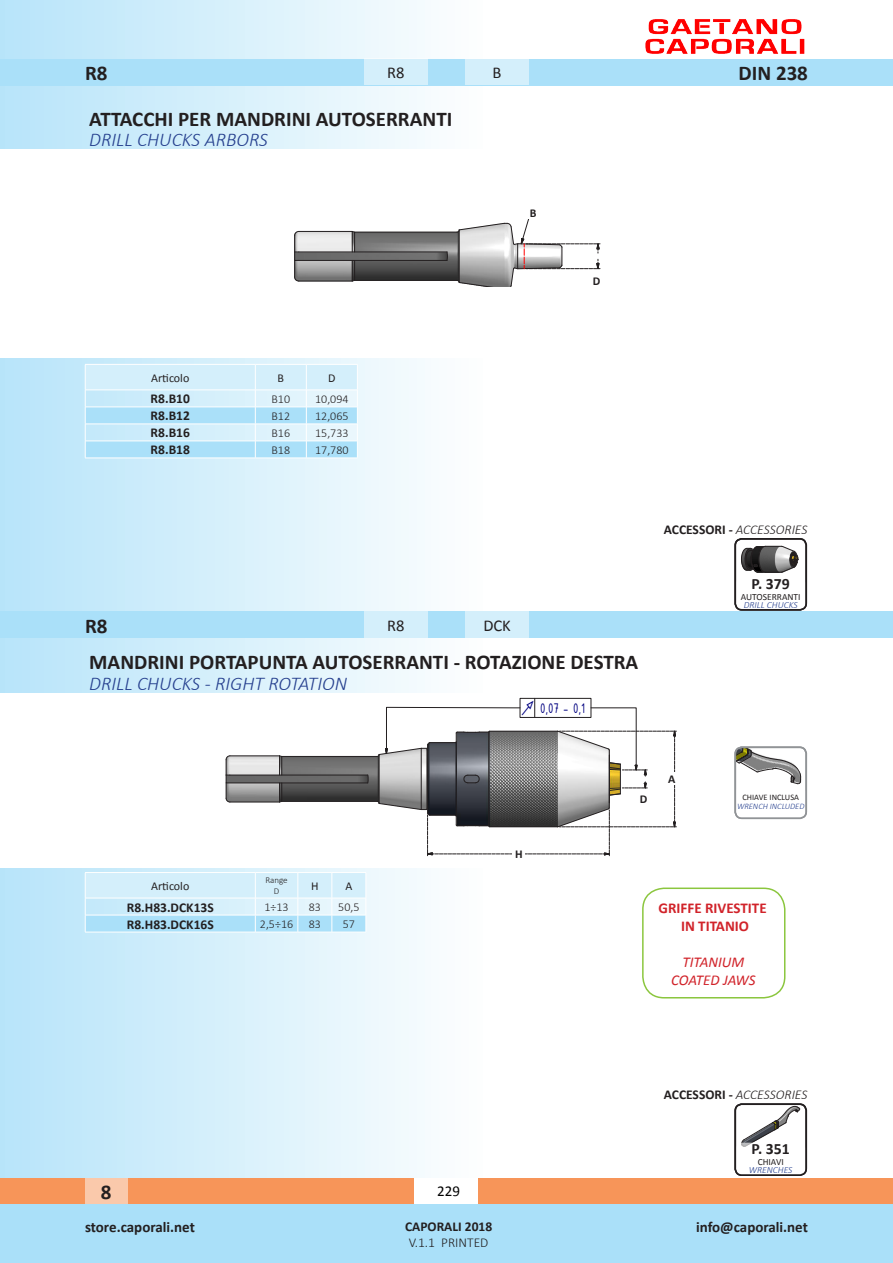
<style>
.page{position:relative;width:893px;height:1263px;background:#fff}
.page>*{position:absolute;margin:0;border:0;box-sizing:border-box;transform-origin:0 0}
.TITOLO_ITA{font:700 21px "Calibri";color:#231f20}
.QUOTE{font:700 21px "Calibri";color:#231f20}
.TITOLO_ENG{font:italic 300 19.5px "Calibri";color:#253f8e}
.SIGLA{font:16.5px "Calibri";color:#231f20}
.t1{font:700 15.75px "Calibri";color:#231f20}
.t2{font:700 15px "Calibri";color:#231f20}
.QUOTE-2{font:700 15px "Calibri";color:#d1232a}
.QUOTE-3{font:italic 15px "Calibri";color:#d1232a}
.t3{font:15px "ISOCPEUR";color:#000080;scale:.8 1}
.t4{font:15px "Calibri";color:#000}
.CODICE_ARTICOLO{font:700 13.5px "Calibri";color:#231f20}
.TITOLO_ITA-2{font:italic 300 13.5px "Calibri";color:#231f20}
.t5{font:300 13.5px "Calibri";color:#231f20}
.QUOTE-4{font:300 12px "Calibri";color:#231f20}
.INTESTAZIONE_TABELLA{font:12px "Calibri";color:#231f20}
.QUOTE-5{font:700 12px "Calibri";color:#231f20}
.t6{font:9.45px/8.2px "Calibri";color:#231f20;text-align:center}
.t7{font:italic 300 9.45px/8.2px "Calibri";color:#253f8e;text-align:center}
.ACCESSORIO{font:300 9px "Calibri";color:#231f20}
.t8{font:italic 300 8.4px/9px "Calibri";color:#253f8e;text-align:center}
.s1{font-weight:700;font-style:normal}
.s2{font-weight:300;font-style:italic;color:#253f8e}
.s3{font-weight:400;font-style:normal;color:#231f20}
</style>
<div class="page">
<div style="left:0;top:0;width:610px;height:1263px;background:linear-gradient(to right,#b9e5f9,#fff)"></div>
<div style="left:0;top:693px;width:893px;height:174px;background:#fff"></div>
<div style="left:0;top:611px;width:893px;height:27px;background:#aae0f9"></div>
<div style="left:0;top:1193px;width:893px;height:70px;background:#aae0f9"></div>
<div style="left:0;top:59px;width:893px;height:26px;background:#aae0f9"></div>
<img style="left:645px;top:19px;width:160px;height:35px">
<div style="left:0;top:1178px;width:893px;height:25px;background:#f79559"></div>
<div style="left:0;top:150px;width:893px;height:208px;background:#fff"></div>
<div style="left:415px;top:1178px;width:63px;height:25px;background:#fff"></div>
<div style="left:364px;top:59px;width:64px;height:26px;background:#d4effb"></div>
<div style="left:465px;top:59px;width:64px;height:26px;background:#d4effb"></div>
<div style="left:364px;top:611px;width:64px;height:27px;background:#d4effb"></div>
<div style="left:465px;top:611px;width:64px;height:27px;background:#d4effb"></div>
<hr style="left:85px;top:458px;width:170px;height:1px;background:#fff">
<hr style="left:255px;top:458px;width:51px;height:1px;background:#fff">
<hr style="left:306px;top:458px;width:52px;height:1px;background:#fff">
<svg style="left:85px;top:364px;width:273px;height:94px;background:#c9ebfa"></svg>
<hr style="left:255px;top:932px;width:43px;height:1px;background:#fff">
<hr style="left:298px;top:932px;width:34px;height:1px;background:#fff">
<hr style="left:332px;top:932px;width:34px;height:1px;background:#fff">
<hr style="left:85px;top:932px;width:170px;height:1px;background:#fff">
<svg style="left:85px;top:872px;width:282px;height:60px;background:#ccecfa"></svg>
<hr style="left:255px;top:898px;width:43px;height:1px;background:#fff">
<div style="left:642px;top:887px;width:143px;height:111px;border:2px solid #8bc63e;border-radius:21px"></div>
<svg style="left:737px;top:749px;width:64px;height:35px"></svg>
<div style="left:734px;top:746px;width:73px;height:73px;border:2px solid #919497;border-radius:7px"></div>
<svg style="left:294px;top:219px;width:306px;height:67px"></svg>
<div style="left:85px;top:1178px;width:43px;height:25px;background:#fac9ab"></div>
<svg style="left:741px;top:546px;width:58px;height:27px;background:#706f6e"></svg>
<div style="left:734px;top:538px;width:73px;height:73px;border:2px solid #231f20;border-radius:7px"></div>
<svg style="left:742px;top:1106px;width:58px;height:41px"></svg>
<div style="left:734px;top:1103px;width:73px;height:73px;border:2px solid #231f20;border-radius:7px"></div>
<div style="left:590px;top:274px;width:13px;height:12px;background:#fff"></div>
<svg style="left:226px;top:698px;width:450px;height:158px"></svg>
<p class="TITOLO_ITA" style="left:85px;top:59px;width:24px">R8</p>
<p class="SIGLA" style="left:387px;top:62px;width:19px">R8</p>
<p class="SIGLA" style="left:493px;top:62px;width:10px">B</p>
<p class="QUOTE" style="left:739px;top:59px;width:71px">DIN 238</p>
<p class="TITOLO_ITA" style="left:89px;top:105px;width:365px">ATTACCHI PER MANDRINI AUTOSERRANTI</p>
<p class="TITOLO_ENG" style="left:89px;top:128px;width:180px">DRILL CHUCKS ARBORS</p>
<p class="QUOTE-5" style="left:530px;top:205px;width:8px">B</p>
<p class="QUOTE-5" style="left:593px;top:273px;width:9px">D</p>
<p class="INTESTAZIONE_TABELLA" style="left:151px;top:370px;width:40px">Articolo</p>
<p class="INTESTAZIONE_TABELLA" style="left:278px;top:370px;width:8px">B</p>
<p class="INTESTAZIONE_TABELLA" style="left:328px;top:370px;width:9px">D</p>
<p class="CODICE_ARTICOLO" style="left:151px;top:390px;width:41px">R8.B10</p>
<p class="QUOTE-4" style="left:272px;top:391px;width:20px">B10</p>
<p class="QUOTE-4" style="left:315px;top:391px;width:35px">10,094</p>
<p class="CODICE_ARTICOLO" style="left:151px;top:407px;width:41px">R8.B12</p>
<p class="QUOTE-4" style="left:272px;top:408px;width:20px">B12</p>
<p class="QUOTE-4" style="left:315px;top:408px;width:35px">12,065</p>
<p class="CODICE_ARTICOLO" style="left:151px;top:424px;width:41px">R8.B16</p>
<p class="QUOTE-4" style="left:272px;top:425px;width:20px">B16</p>
<p class="QUOTE-4" style="left:315px;top:425px;width:35px">15,733</p>
<p class="CODICE_ARTICOLO" style="left:151px;top:441px;width:41px">R8.B18</p>
<p class="QUOTE-4" style="left:272px;top:442px;width:20px">B18</p>
<p class="QUOTE-4" style="left:315px;top:442px;width:35px">17,780</p>
<p class="QUOTE" style="left:85px;top:612px;width:24px">R8</p>
<p class="SIGLA" style="left:387px;top:615px;width:19px">R8</p>
<p class="SIGLA" style="left:483px;top:615px;width:29px">DCK</p>
<p class="TITOLO_ITA" style="left:89px;top:649px;width:550px">MANDRINI PORTAPUNTA AUTOSERRANTI - ROTAZIONE DESTRA</p>
<p class="TITOLO_ENG" style="left:89px;top:671px;width:259px">DRILL CHUCKS - RIGHT ROTATION</p>
<p class="t3" style="left:540px;top:698px;width:57px">0,07 - 0,1</p>
<p class="TITOLO_ITA-2" style="left:664px;top:521px;width:145px"><span class="s1">ACCESSORI -</span> ACCESSORIES</p>
<p class="t1" style="left:751px;top:574px;width:40px">P. 379</p>
<p class="t6" style="left:741px;top:593px;width:61px">AUTOSERRANTI<br><span class="s2">DRILL CHUCKS</span></p>
<p class="INTESTAZIONE_TABELLA" style="left:151px;top:878px;width:40px">Articolo</p>
<p class="ACCESSORIO" style="left:265px;top:875px;width:24px">Range</p>
<p class="ACCESSORIO" style="left:274px;top:885px;width:7px">D</p>
<p class="INTESTAZIONE_TABELLA" style="left:311px;top:878px;width:9px">H</p>
<p class="INTESTAZIONE_TABELLA" style="left:345px;top:878px;width:8px">A</p>
<p class="CODICE_ARTICOLO" style="left:127px;top:898px;width:88px">R8.H83.DCK13S</p>
<p class="QUOTE-4" style="left:264px;top:900px;width:26px">1÷13</p>
<p class="QUOTE-4" style="left:309px;top:900px;width:14px">83</p>
<p class="QUOTE-4" style="left:338px;top:900px;width:23px">50,5</p>
<p class="CODICE_ARTICOLO" style="left:127px;top:915px;width:88px">R8.H83.DCK16S</p>
<p class="QUOTE-4" style="left:260px;top:917px;width:35px">2,5÷16</p>
<p class="QUOTE-4" style="left:309px;top:917px;width:14px">83</p>
<p class="QUOTE-4" style="left:343px;top:917px;width:14px">57</p>
<p class="QUOTE-5" style="left:515px;top:846px;width:9px">H</p>
<p class="QUOTE-5" style="left:640px;top:791px;width:9px">D</p>
<p class="QUOTE-5" style="left:668px;top:771px;width:9px">A</p>
<p class="t8" style="left:737px;top:792px;width:69px"><span class="s3">CHIAVE INCLUSA<br></span>WRENCH INCLUDED</p>
<p class="QUOTE-2" style="left:659px;top:898px;width:110px">GRIFFE RIVESTITE</p>
<p class="QUOTE-2" style="left:681px;top:916px;width:70px">IN TITANIO</p>
<p class="QUOTE-3" style="left:682px;top:951px;width:63px">TITANIUM</p>
<p class="QUOTE-3" style="left:671px;top:969px;width:86px">COATED JAWS</p>
<p class="TITOLO_ITA" style="left:101px;top:1178px;width:12px">8</p>
<p class="t4" style="left:437px;top:1182px;width:24px">229</p>
<p class="TITOLO_ITA-2" style="left:664px;top:1086px;width:145px"><span class="s1">ACCESSORI -</span> ACCESSORIES</p>
<p class="t1" style="left:751px;top:1139px;width:40px">P. 351</p>
<p class="t7" style="left:749px;top:1158px;width:45px"><span class="s3">CHIAVI<br></span>WRENCHES</p>
<p class="t2" style="left:85px;top:1217px;width:111px">store.caporali.net</p>
<p class="t2" style="left:696px;top:1217px;width:113px">info@caporali.net</p>
<p class="CODICE_ARTICOLO" style="left:405px;top:1217px;width:89px">CAPORALI 2018</p>
<p class="t5" style="left:409px;top:1234px;width:81px">V.1.1 PRINTED</p>
</div>
